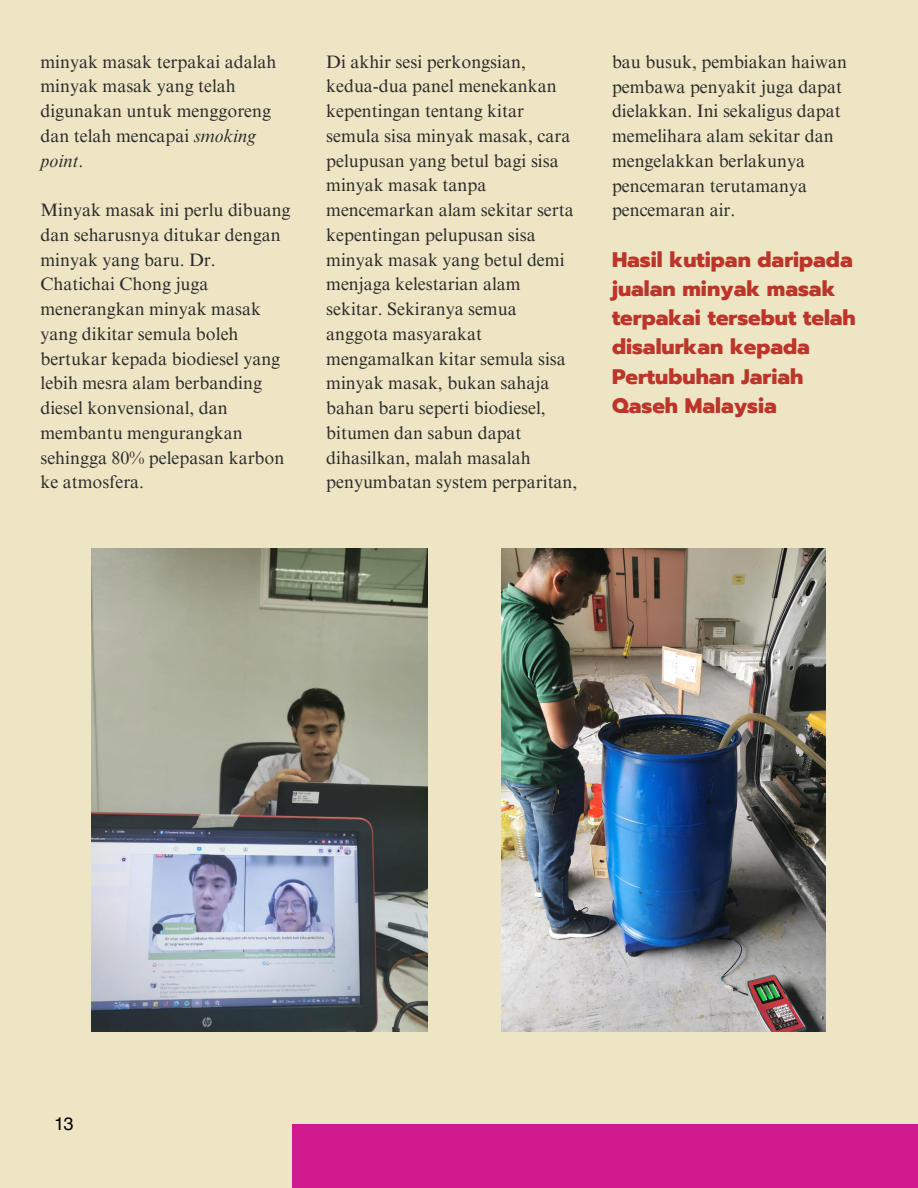
<style>
.page{position:relative;width:918px;height:1188px;background:#ede5c3}
.page>*{position:absolute;margin:0;border:0;box-sizing:border-box;transform-origin:0 0}
.t1{font:800 21px/29.2px "Prompt";color:#bc352a}
.t2{font:18px/24.8px "Times NRMT Pro";color:#2b2b2b}
.t3{font:18px "Helvetica World";color:#000}
.s1{font-style:italic}
</style>
<div class="page">
<div style="left:292px;top:1124px;width:626px;height:64px;background:#cf198d"></div>
<img style="left:502px;top:549px;width:324px;height:482px">
<img style="left:92px;top:549px;width:335px;height:482px">
<p class="t2" style="left:40px;top:51px;width:238px">minyak masak terpakai adalah minyak masak yang telah digunakan untuk menggoreng dan telah mencapai <span class="s1">smoking point</span>.</p>
<p class="t2" style="left:40px;top:200px;width:252px">Minyak masak ini perlu dibuang dan seharusnya ditukar dengan minyak yang baru. Dr.<br>Chatichai Chong juga menerangkan minyak masak yang dikitar semula boleh bertukar kepada biodiesel yang lebih mesra alam berbanding diesel konvensional, dan membantu mengurangkan sehingga 80% pelepasan karbon ke atmosfera.</p>
<p class="t2" style="left:326px;top:51px;width:253px">Di akhir sesi perkongsian, kedua-dua panel menekankan kepentingan tentang kitar semula sisa minyak masak, cara pelupusan yang betul bagi sisa minyak masak tanpa mencemarkan alam sekitar serta kepentingan pelupusan sisa minyak masak yang betul demi menjaga kelestarian alam sekitar. Sekiranya semua anggota masyarakat mengamalkan kitar semula sisa minyak masak, bukan sahaja bahan baru seperti biodiesel, bitumen dan sabun dapat dihasilkan, malah masalah penyumbatan system perparitan,</p>
<p class="t2" style="left:612px;top:52px;width:236px">bau busuk, pembiakan haiwan pembawa penyakit juga dapat dielakkan. Ini sekaligus dapat memelihara alam sekitar dan mengelakkan berlakunya pencemaran terutamanya pencemaran air.</p>
<p class="t1" style="left:612px;top:245px;width:245px">Hasil kutipan daripada jualan minyak masak terpakai tersebut telah disalurkan kepada<br>Pertubuhan Jariah<br>Qaseh Malaysia</p>
<p class="t3" style="left:54px;top:1113px;width:21px">13</p>
</div>
